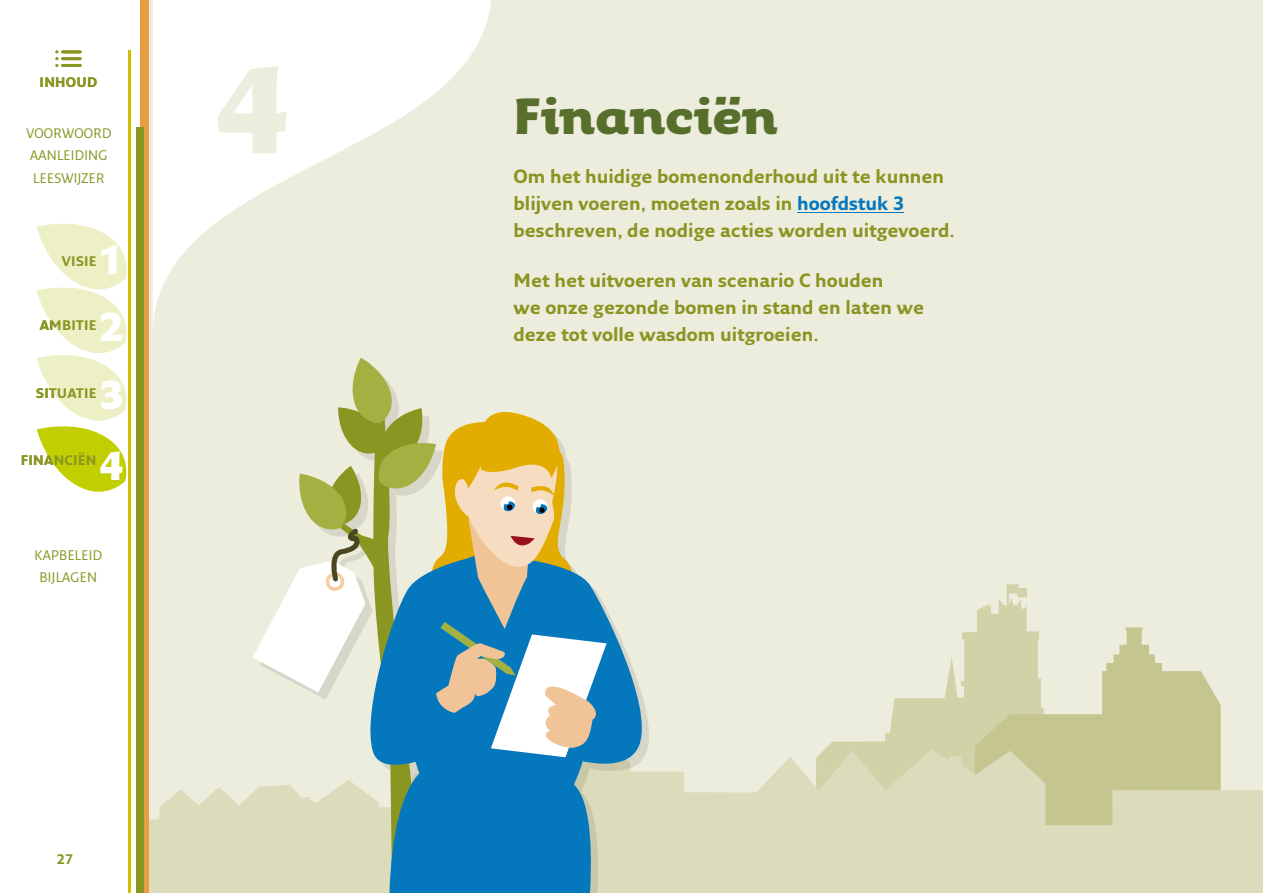
<style>
.page{position:relative;width:1263px;height:893px;background:#fff}
.page>*{position:absolute;margin:0;border:0;box-sizing:border-box;transform-origin:0 0}
._04_H_KOP{font:900 120.15px "Fresco Inf Sans";color:#ededde}
._04_H_KOP-2{font:900 49.5px "Fresco Inf Sans";color:#576f2b}
.t1{font:900 39.3px/70.9px "Fresco Inf Sans";color:#fff}
._02_INTRO{font:700 18.75px/27px "Fresco Sans Pro";color:#899622}
.t2{font:13.5px/22.5px "Fresco Sans Pro";letter-spacing:.02em;color:#899622}
.t3{font:700 13.5px "Fresco Sans Pro";letter-spacing:.02em;color:#899622}
.s1{color:#0578bd}
</style>
<div class="page">
<div style="left:140px;top:0;width:9px;height:893px;background:#e99d42"></div>
<div style="left:136px;top:127px;width:8px;height:766px;background:#899622"></div>
<hr style="left:128px;top:50px;width:3px;height:843px;background:#d0bf00">
<div style="left:149px;top:0;width:1114px;height:893px;background:#ededde"></div>
<svg style="left:825px;top:584px;width:202px;height:165px"></svg>
<svg style="left:975px;top:627px;width:246px;height:122px"></svg>
<svg style="left:652px;top:771px;width:103px;height:122px;background:#dedec0"></svg>
<svg style="left:755px;top:749px;width:508px;height:144px;background:#d8d9b6"></svg>
<svg style="left:153px;top:0;width:338px;height:322px"></svg>
<hr style="left:797px;top:212px;width:107px;height:1px;background:#0578bd">
<svg style="left:149px;top:358px;width:503px;height:535px"></svg>
<svg style="left:37px;top:223px;width:90px;height:269px"></svg>
<hr style="left:63px;top:50px;width:17px;height:3px;background:#899622">
<hr style="left:63px;top:57px;width:17px;height:3px;background:#899622">
<hr style="left:63px;top:64px;width:17px;height:3px;background:#899622">
<p class="t3" style="left:40px;top:74px;width:59px">INHOUD</p>
<p class="t2" style="left:26px;top:121px;width:87px">VOORWOORD<br>AANLEIDING<br>LEESWIJZER</p>
<h3 class="t1" style="left:100px;top:223px;width:25px">1</h3>
<p class="t3" style="left:62px;top:253px;width:36px">VISIE</p>
<p class="t3" style="left:40px;top:317px;width:58px">AMBITIE</p>
<h3 class="t1" style="left:100px;top:290px;width:25px">2</h3>
<h3 class="t1" style="left:100px;top:358px;width:25px">3<br>4</h3>
<p class="t3" style="left:36px;top:385px;width:62px">SITUATIE</p>
<p class="t3" style="left:21px;top:452px;width:77px">FINANCIËN</p>
<p class="t2" style="left:34px;top:543px;width:69px;text-align:center">KAPBELEID<br>BIJLAGEN</p>
<p class="_04_H_KOP" style="left:217px;top:33px;width:73px">4</p>
<p class="t3" style="left:57px;top:851px;width:18px">27</p>
<p class="_04_H_KOP-2" style="left:514px;top:84px;width:266px">Financiën</p>
<p class="_02_INTRO" style="left:514px;top:162px;width:443px">Om het huidige bomenonderhoud uit te kunnen blijven voeren, moeten zoals in <span class="s1">hoofdstuk 3 </span>beschreven, de nodige acties worden uitgevoerd.</p>
<p class="_02_INTRO" style="left:514px;top:266px;width:412px">Met het uitvoeren van scenario C houden<br>we onze gezonde bomen in stand en laten we deze tot volle wasdom uitgroeien.</p>
</div>
